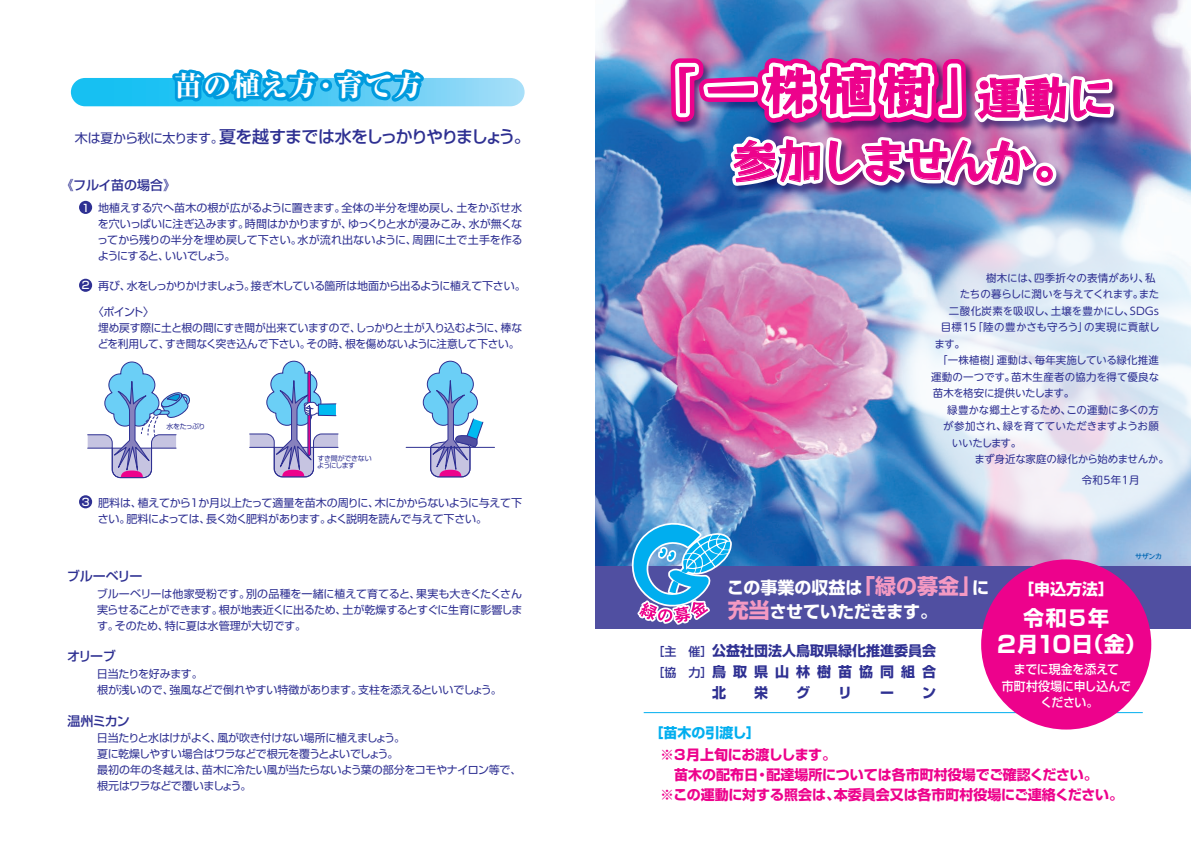
<style>
.page{position:relative;width:1191px;height:842px;background:#fff}
.page>*{position:absolute;margin:0;border:0;box-sizing:border-box;transform-origin:0 0}
.t1{font:52px "Rockn Roll One";color:#ed028c}
.t2{font:46px "Rockn Roll One";letter-spacing:-.08em;color:#ed028c}
.t3{font:800 28px "Ryumin Pr 6";letter-spacing:.03em;color:#fff}
.t4{font:700 21px/26px "Shin Go Pr 6";color:#fff;text-align:center}
.t5{font:500 17px "Shin Go Pr 6";letter-spacing:-.1em;color:#2e3092}
.t6{font:700 17px/24px "Shin Go Pr 6";color:#fff}
.t7{font:700 16px "Shin Go Pr 6";color:#fff}
.t8{font:700 14px/20px "Shin Go Pr 6";color:#ed028c}
.t9{font:700 14px/21px "Shin Go Pr 6";color:#2e3092;text-align:right}
.t10{font:700 14px "Shin Go Pr 6";color:#00aeef}
.t11{font:500 13px "Shin Go Pr 6";letter-spacing:-.03em;color:#2e3092}
.t12{font:500 13px "Shin Go Pr 6";letter-spacing:-.01em;color:#2e3092}
.t13{font:500 12.5px/16.5px "Shin Go Pr 6";letter-spacing:-.015em;color:#fff;text-align:center;scale:.95 1}
.t14{font:11px/16px "Shin Go Pr 6";letter-spacing:-.03em;color:#2e3092}
.t15{font:10.5px "UD Shin M Go Pr 6";letter-spacing:-.005em;color:#2e3092}
.t16{font:10.5px "UD Shin M Go Pr 6";letter-spacing:.015em;color:#2e3092}
.t17{font:10.5px "UD Shin M Go Pr 6";letter-spacing:.025em;color:#2e3092}
.t18{font:10.5px "UD Shin M Go Pr 6";letter-spacing:-.025em;color:#2e3092}
.t19{font:10.5px "UD Shin M Go Pr 6";letter-spacing:-.03em;color:#2e3092}
.t20{font:500 10.4px "Shin Go Pr 6";color:#fff}
.t21{font:500 7px "UD Shin M Go Pr 6";color:#0166b3}
.t22{font:6.9px/7.5px "Shin Go Pr 6";letter-spacing:-.045em;color:#2e3092}
.s1{font-weight:400;font-size:13px}
.s2{font-size:21px;color:#f499c2}
.s3{font-weight:500;font-size:12px}
.s4{font-size:23px}
</style>
<div class="page">
<img style="left:595px;top:0;width:596px;height:566px">
<img style="left:873px;top:182px;width:318px;height:384px">
<svg style="left:71px;top:78px;width:453px;height:28px;background:#55ccf4"></svg>
<hr style="left:643px;top:712px;width:499px;height:1px;background:#00aeef">
<div style="left:595px;top:566px;width:596px;height:63px;background:#504fa1"></div>
<div style="left:981px;top:559px;width:170px;height:170px;background:#ed028c;border-radius:50%"></div>
<div style="left:79px;top:201px;width:13px;height:13px;background:#2e3092;border-radius:50%"></div>
<svg style="left:87px;top:362px;width:103px;height:116px"></svg>
<div style="left:79px;top:495px;width:13px;height:13px;background:#2e3092;border-radius:50%"></div>
<hr style="left:406px;top:447px;width:88px;height:1px;background:#2e3092">
<svg style="left:423px;top:361px;width:60px;height:116px"></svg>
<div style="left:79px;top:279px;width:13px;height:13px;background:#2e3092;border-radius:50%"></div>
<svg style="left:249px;top:361px;width:89px;height:116px"></svg>
<svg style="left:165px;top:69px;width:262px;height:38px;background:#36b5e8"></svg>
<svg style="left:631px;top:521px;width:104px;height:104px"></svg>
<img style="left:1119px;top:69px;width:11px;height:72px">
<img style="left:661px;top:0;width:458px;height:452px">
<h3 class="t3" style="left:174px;top:64px;width:249px">苗の植え方・育て方</h3>
<h3 class="t5" style="left:75px;top:122px;width:457px"><span class="s1">木は夏から秋に太ります。</span>夏を越すまでは水をしっかりやりましょう。</h3>
<p class="t12" style="left:61px;top:174px;width:117px">《フルイ苗の場合》</p>
<p class="t20" style="left:80px;top:199px;width:12px">１</p>
<p class="t20" style="left:80px;top:277px;width:12px">２</p>
<p class="t14" style="left:97px;top:199px;width:427px;text-align:justify">地植えする穴へ苗木の根が広がるように置きます。全体の半分を埋め戻し、土をかぶせ水を穴いっぱいに注ぎ込みます。時間はかかりますが、ゆっくりと水が浸みこみ、水が無くなってから残りの半分を埋め戻して下さい。水が流れ出ないように、周囲に土で土手を作るようにすると、いいでしょう。</p>
<p class="t14" style="left:98px;top:277px;width:429px">再び、水をしっかりかけましょう。接ぎ木している箇所は地面から出るように植えて下さい。</p>
<p class="t14" style="left:98px;top:303px;width:426px;text-indent:-5px">〈ポイント〉<br>埋め戻す際に土と根の間にすき間が出来ていますので、しっかりと土が入り込むように、棒などを利用して、すき間なく突き込んで下さい。その時、根を傷めないように注意して下さい。</p>
<p class="t22" style="left:166px;top:422px;width:40px">水をたっぷり</p>
<p class="t22" style="left:317px;top:454px;width:56px">すき間ができないようにします</p>
<p class="t20" style="left:80px;top:493px;width:12px">３</p>
<p class="t14" style="left:98px;top:494px;width:426px">肥料は、植えてから１か月以上たって適量を苗木の周りに、木にかからないように与えて下さい。肥料によっては、長く効く肥料があります。よく説明を読んで与えて下さい。</p>
<p class="t11" style="left:67px;top:566px;width:77px">ブルーベリー</p>
<p class="t14" style="left:97px;top:585px;width:427px;text-align:justify">ブルーベリーは他家受粉です。別の品種を一緒に植えて育てると、果実も大きくたくさん実らせることができます。根が地表近くに出るため、土が乾燥するとすぐに生育に影響します。そのため、特に夏は水管理が大切です。</p>
<p class="t11" style="left:67px;top:646px;width:50px">オリーブ</p>
<p class="t14" style="left:97px;top:665px;width:406px">日当たりを好みます。<br>根が浅いので、強風などで倒れやすい特徴があります。支柱を添えるといいでしょう。</p>
<p class="t11" style="left:67px;top:710px;width:64px">温州ミカン</p>
<p class="t14" style="left:97px;top:729px;width:426px">日当たりと水はけがよく、風が吹き付けない場所に植えましょう。<br>夏に乾燥しやすい場合はワラなどで根元を覆うとよいでしょう。<br>最初の年の冬越えは、苗木に冷たい風が当たらないよう葉の部分をコモやナイロン等で、根元はワラなどで覆いましょう。</p>
<h1 class="t1" style="left:645px;top:56px;width:471px">「一株植樹」<sub>運動に</sub></h1>
<h2 class="t2" style="left:732px;top:131px;width:349px">参加しませんか。</h2>
<p class="t15" style="left:975px;top:269px;width:181px">　樹木には、四季折々の表情があり、私</p>
<p class="t18" style="left:959px;top:286px;width:201px">たちの暮らしに潤いを与えてくれます。また</p>
<p class="t15" style="left:948px;top:302px;width:212px">二酸化炭素を吸収し、土壌を豊かにし、SDGs</p>
<p class="t17" style="left:940px;top:319px;width:220px">目標15「陸の豊かさも守ろう」の実現に貢献し</p>
<p class="t15" style="left:934px;top:335px;width:32px">ます。</p>
<p class="t16" style="left:932px;top:352px;width:228px">　「一株植樹」運動は、毎年実施している緑化推進</p>
<p class="t16" style="left:931px;top:368px;width:230px">運動の一つです。苗木生産者の協力を得て優良な</p>
<p class="t19" style="left:933px;top:385px;width:143px">苗木を格安に提供いたします。</p>
<p class="t15" style="left:936px;top:401px;width:224px">　緑豊かな郷土とするため、この運動に多くの方</p>
<p class="t15" style="left:943px;top:418px;width:217px">が参加され、緑を育てていただきますようお願</p>
<p class="t15" style="left:952px;top:434px;width:71px">いいたします。</p>
<p class="t15" style="left:964px;top:451px;width:206px">　まず身近な家庭の緑化から始めませんか。</p>
<h3 class="t6" style="left:727px;top:575px;width:263px">この事業の収益は<span class="s2">「緑の募金」</span>に<span class="s2">充当</span>させていただきます。</h3>
<p class="t9" style="left:652px;top:640px;width:285px"><span class="s3">［主　催］</span>公益社団法人鳥取県緑化推進委員会<span class="s3">［協　力］</span>鳥取県山林樹苗協同組合北　栄　グ　リ　ー　ン</p>
<p class="t10" style="left:649px;top:721px;width:112px">［苗木の引渡し］</p>
<h3 class="t7" style="left:1018px;top:576px;width:97px">［申込方法］</h3>
<p class="t21" style="left:1135px;top:551px;width:28px">サザンカ</p>
<h3 class="t4" style="left:997px;top:604px;width:150px">令和5年<br><span class="s4">2</span>月<span class="s4">10</span>日（金）</h3>
<p class="t13" style="left:1001px;top:660px;width:137px">までに現金を添えて<br>市町村役場に申し込んでください。</p>
<p class="t8" style="left:660px;top:744px;width:464px">※3月上旬にお渡しします。<br>　苗木の配布日・配達場所については各市町村役場でご確認ください。<br>※この運動に対する照会は、本委員会又は各市町村役場にご連絡ください。</p>
</div>
